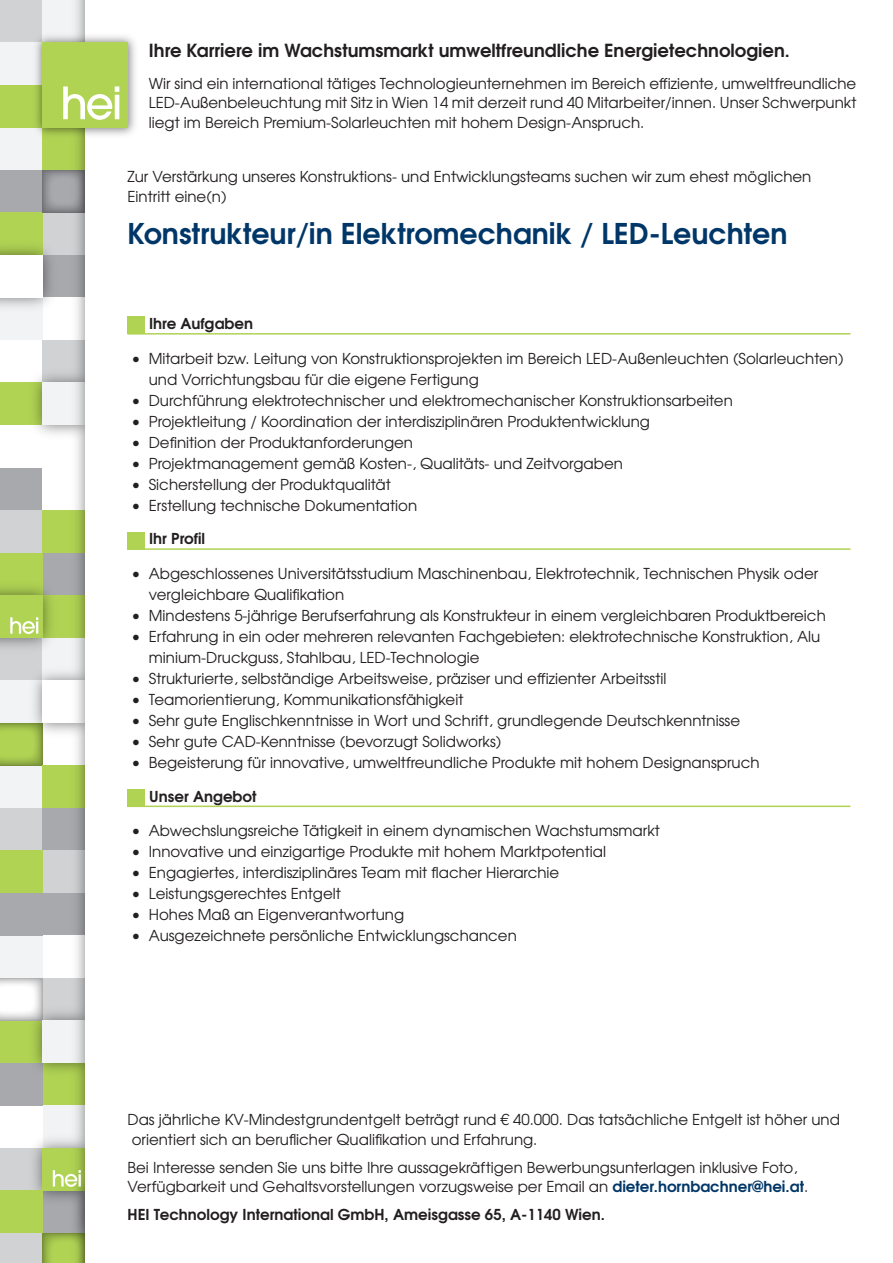
<style>
.page{position:relative;width:893px;height:1263px;background:#fff}
.page>*{position:absolute;margin:0;border:0;box-sizing:border-box;transform-origin:0 0}
.t1{font:700 28.5px "Te X Gyre Adventor";color:#003768}
.Main_text{font:700 18px "Te X Gyre Adventor";color:#231f20}
.Main_text_Header{font:15px/21px "Te X Gyre Adventor";color:#231f20}
.Main_text-2{font:15px/19.5px "Te X Gyre Adventor";color:#231f20}
.Main_text-3{font:700 15px "Te X Gyre Adventor";color:#231f20}
.s1{font-weight:700;color:#003667}
</style>
<div class="page">
<div style="left:0;top:170px;width:42px;height:43px;background:#a8a9ad"></div>
<div style="left:0;top:808px;width:42px;height:42px;background:#d1d2d4"></div>
<div style="left:42px;top:808px;width:43px;height:42px;background:#a8a9ad"></div>
<div style="left:42px;top:893px;width:43px;height:42px;background:#a8a9ad"></div>
<div style="left:0;top:0;width:42px;height:43px;background:#d1d2d4"></div>
<div style="left:42px;top:213px;width:43px;height:42px;background:#d1d2d4"></div>
<div style="left:42px;top:850px;width:43px;height:43px;background:#d1d2d4"></div>
<div style="left:42px;top:0;width:43px;height:43px;background:#f2f3f4"></div>
<div style="left:0;top:43px;width:42px;height:42px;background:#f2f3f4"></div>
<div style="left:0;top:128px;width:42px;height:42px;background:#f2f3f4"></div>
<div style="left:0;top:765px;width:42px;height:43px;background:#f2f3f4"></div>
<div style="left:0;top:935px;width:42px;height:43px;background:#f2f3f4"></div>
<div style="left:0;top:893px;width:42px;height:42px;background:#a8a9ad"></div>
<div style="left:0;top:85px;width:42px;height:43px;background:#b0d354"></div>
<div style="left:42px;top:128px;width:43px;height:42px;background:#b0d354"></div>
<div style="left:0;top:213px;width:42px;height:42px;background:#b0d354"></div>
<svg style="left:42px;top:170px;width:24px;height:43px"></svg>
<hr style="left:85px;top:893px;width:1px;height:42px;background:#515151">
<hr style="left:85px;top:468px;width:1px;height:42px;background:#515151">
<svg style="left:0;top:742px;width:42px;height:23px"></svg>
<div style="left:42px;top:765px;width:43px;height:43px;background:#b0d354"></div>
<div style="left:0;top:850px;width:42px;height:43px;background:#b0d354"></div>
<hr style="left:85px;top:1233px;width:1px;height:30px;background:#a8a9ad">
<div style="left:42px;top:978px;width:43px;height:42px;background:#d1d2d4"></div>
<hr style="left:85px;top:1148px;width:1px;height:43px;background:#d1d2d4">
<hr style="left:85px;top:978px;width:1px;height:42px;background:#b0d354">
<hr style="left:85px;top:1063px;width:1px;height:42px;background:#b0d354">
<svg style="left:0;top:978px;width:42px;height:23px"></svg>
<img style="left:0;top:1001px;width:66px;height:262px">
<div style="left:42px;top:1020px;width:43px;height:43px;background:#f2f3f4"></div>
<img style="left:0;top:236px;width:66px;height:506px">
<div style="left:0;top:255px;width:42px;height:43px;background:#fff"></div>
<div style="left:42px;top:680px;width:43px;height:43px;background:#fff"></div>
<div style="left:42px;top:383px;width:43px;height:42px;background:#f2f3f4"></div>
<img style="left:0;top:576px;width:62px;height:81px">
<div style="left:0;top:595px;width:43px;height:43px;background:#b0d354"></div>
<svg style="left:10px;top:617px;width:28px;height:17px"></svg>
<img style="left:66px;top:0;width:19px;height:1263px">
<svg style="left:53px;top:1170px;width:28px;height:17px"></svg>
<img style="left:29px;top:29px;width:106px;height:113px">
<div style="left:43px;top:43px;width:85px;height:85px;background:#b0d354"></div>
<svg style="left:63px;top:86px;width:56px;height:34px"></svg>
<hr style="left:128px;top:333px;width:722px;height:2px;background:#b0d354">
<div style="left:128px;top:317px;width:17px;height:17px;background:#b0d354"></div>
<hr style="left:128px;top:548px;width:722px;height:2px;background:#b0d354">
<div style="left:128px;top:532px;width:17px;height:17px;background:#b0d354"></div>
<hr style="left:128px;top:805px;width:722px;height:2px;background:#b0d354">
<div style="left:128px;top:789px;width:17px;height:17px;background:#b0d354"></div>
<p class="Main_text" style="left:149px;top:35px;width:643px">Ihre Karriere im Wachstumsmarkt umweltfreundliche Energietechnologien.</p>
<p class="Main_text_Header" style="left:149px;top:73px;width:709px;line-height:19.5px;text-align:justify">Wir sind ein international tätiges Technologieunternehmen im Bereich effiziente, umweltfreundliche LED-Außenbeleuchtung mit Sitz in Wien 14 mit derzeit rund 40 Mitarbeiter/innen. Unser Schwerpunkt liegt im Bereich Premium-Solarleuchten mit hohem Design-Anspruch.</p>
<p class="Main_text-2" style="left:128px;top:166px;width:685px">Zur Verstärkung unseres Konstruktions- und Entwicklungsteams suchen wir zum ehest möglichen<br>Eintritt eine(n)</p>
<p class="t1" style="left:128px;top:209px;width:661px">Konstrukteur/in Elektromechanik / LED-Leuchten</p>
<p class="Main_text-3" style="left:149px;top:311px;width:106px">Ihre Aufgaben</p>
<p class="Main_text_Header" style="left:149px;top:347px;width:696px;text-indent:-17px">• Mitarbeit bzw. Leitung von Konstruktionsprojekten im Bereich LED-Außenleuchten (Solarleuchten) und Vorrichtungsbau für die eigene Fertigung</p>
<p class="Main_text_Header" style="left:132px;top:389px;width:603px">• Durchführung elektrotechnischer und elektromechanischer Konstruktionsarbeiten</p>
<p class="Main_text_Header" style="left:132px;top:410px;width:520px">• Projektleitung / Koordination der interdisziplinären Produktentwicklung</p>
<p class="Main_text_Header" style="left:132px;top:431px;width:283px">• Definition der Produktanforderungen</p>
<p class="Main_text_Header" style="left:132px;top:452px;width:493px">• Projektmanagement gemäß Kosten-, Qualitäts- und Zeitvorgaben</p>
<p class="Main_text_Header" style="left:132px;top:473px;width:261px">• Sicherstellung der Produktqualität</p>
<p class="Main_text_Header" style="left:132px;top:494px;width:287px">• Erstellung technische Dokumentation</p>
<p class="Main_text-3" style="left:149px;top:526px;width:58px">Ihr Profil</p>
<p class="Main_text_Header" style="left:149px;top:562px;width:671px;text-indent:-17px">• Abgeschlossenes Universitätsstudium Maschinenbau, Elektrotechnik, Technischen Physik oder vergleichbare Qualifikation</p>
<p class="Main_text_Header" style="left:132px;top:604px;width:696px">• Mindestens 5-jährige Berufserfahrung als Konstrukteur in einem vergleichbaren Produktbereich</p>
<p class="Main_text_Header" style="left:149px;top:625px;width:673px;text-indent:-17px">• Erfahrung in ein oder mehreren relevanten Fachgebieten: elektrotechnische Konstruktion, Alu minium-Druckguss, Stahlbau, LED-Technologie</p>
<p class="Main_text_Header" style="left:132px;top:667px;width:536px">• Strukturierte, selbständige Arbeitsweise, präziser und effizienter Arbeitsstil</p>
<p class="Main_text_Header" style="left:132px;top:688px;width:333px">• Teamorientierung, Kommunikationsfähigkeit</p>
<p class="Main_text_Header" style="left:132px;top:709px;width:610px">• Sehr gute Englischkenntnisse in Wort und Schrift, grundlegende Deutschkenntnisse</p>
<p class="Main_text_Header" style="left:132px;top:730px;width:371px">• Sehr gute CAD-Kenntnisse (bevorzugt Solidworks)</p>
<p class="Main_text_Header" style="left:132px;top:751px;width:629px">• Begeisterung für innovative, umweltfreundliche Produkte mit hohem Designanspruch</p>
<p class="Main_text-3" style="left:149px;top:783px;width:109px">Unser Angebot</p>
<p class="Main_text_Header" style="left:132px;top:819px;width:530px">• Abwechslungsreiche Tätigkeit in einem dynamischen Wachstumsmarkt</p>
<p class="Main_text_Header" style="left:132px;top:840px;width:476px">• Innovative und einzigartige Produkte mit hohem Marktpotential</p>
<p class="Main_text_Header" style="left:132px;top:861px;width:429px">• Engagiertes, interdisziplinäres Team mit flacher Hierarchie</p>
<p class="Main_text_Header" style="left:132px;top:882px;width:211px">• Leistungsgerechtes Entgelt</p>
<p class="Main_text_Header" style="left:132px;top:903px;width:274px">• Hohes Maß an Eigenverantwortung</p>
<p class="Main_text_Header" style="left:132px;top:924px;width:387px">• Ausgezeichnete persönliche Entwicklungschancen</p>
<p class="Main_text-2" style="left:128px;top:1109px;width:714px">Das jährliche KV-Mindestgrundentgelt beträgt rund € 40.000. Das tatsächliche Entgelt ist höher und orientiert sich an beruflicher Qualifikation und Erfahrung.</p>
<p class="Main_text-2" style="left:128px;top:1157px;width:682px">Bei Interesse senden Sie uns bitte Ihre aussagekräftigen Bewerbungsunterlagen inklusive Foto,<br>Verfügbarkeit und Gehaltsvorstellungen vorzugsweise per Email an <span class="s1">dieter.hornbachner@hei.at</span>.</p>
<p class="Main_text-3" style="left:128px;top:1202px;width:479px">HEI Technology International GmbH, Ameisgasse 65, A-1140 Wien.</p>
</div>
